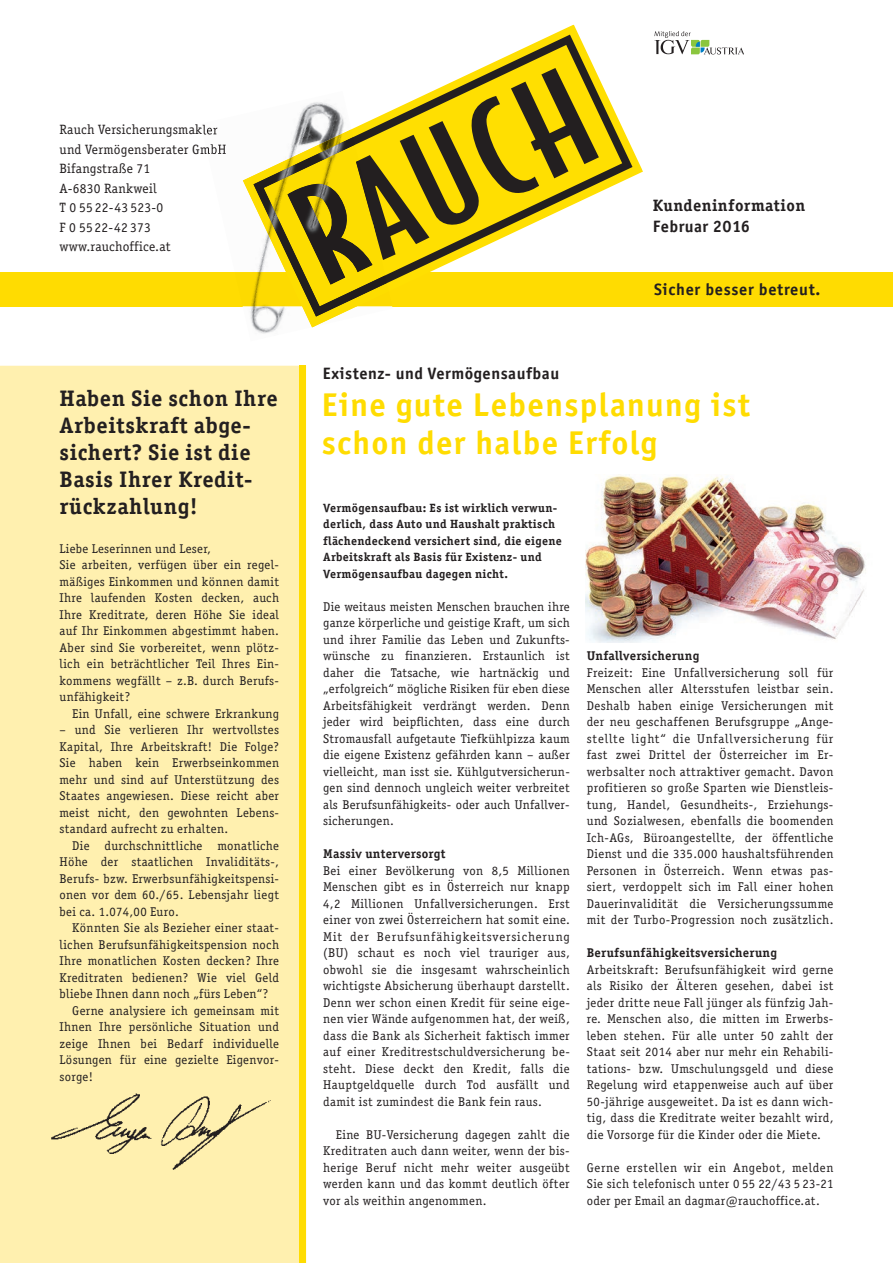
<style>
.page{position:relative;width:893px;height:1263px;background:#fff}
.page>*{position:absolute;margin:0;border:0;box-sizing:border-box;transform-origin:0 0}
.t1{font:700 33px/37.5px "Officina Sans";letter-spacing:.04em;color:#ffdc01}
.t2{font:700 22.5px/27px "Officina Serif";letter-spacing:.025em;color:#231f20}
.t3{font:700 16.5px "Officina Sans";letter-spacing:.03em;color:#231f20}
.t4{font:700 16.5px "Officina Serif";letter-spacing:.025em;color:#231f20}
.t5{font:13.5px/19.5px "Officina Serif";letter-spacing:.02em;color:#231f20}
.t6{font:12.75px/16.5px "Officina Serif";letter-spacing:.025em;color:#231f20;text-align:justify}
.t7{font:700 12.75px "Officina Serif";letter-spacing:.02em;color:#231f20}
.t8{font:700 12px/16.5px "Officina Serif";letter-spacing:.025em;color:#231f20}
</style>
<div class="page">
<div style="left:0;top:366px;width:306px;height:897px;background:#fff0af"></div>
<div style="left:0;top:272px;width:893px;height:34px;background:#ffdc01"></div>
<div style="left:300px;top:366px;width:6px;height:897px;background:#ffdc01"></div>
<img style="left:51px;top:1093px;width:220px;height:77px">
<svg style="left:654px;top:31px;width:90px;height:23px"></svg>
<svg style="left:393px;top:35px;width:239px;height:272px"></svg>
<svg style="left:393px;top:68px;width:206px;height:217px"></svg>
<img style="left:201px;top:102px;width:192px;height:232px">
<img style="left:235px;top:272px;width:157px;height:34px">
<img style="left:201px;top:125px;width:17px;height:12px">
<img style="left:205px;top:144px;width:21px;height:13px">
<img style="left:243px;top:129px;width:146px;height:198px">
<img style="left:253px;top:137px;width:134px;height:180px">
<img style="left:356px;top:161px;width:17px;height:64px">
<img style="left:287px;top:184px;width:85px;height:101px">
<img style="left:585px;top:474px;width:281px;height:169px">
<p class="t5" style="left:60px;top:120px;width:168px">Rauch Versicherungsmakler und Vermögensberater GmbH<br>Bifangstraße 71<br>A-6830 Rankweil<br>T 0 5522-43 523-0<br>F 0 5522-42 373 www.rauchoffice.at</p>
<h2 class="t2" style="left:60px;top:384px;width:220px">Haben Sie schon Ihre<br>Arbeitskraft abge&shy;sichert? Sie ist die<br>Basis Ihrer Kredit&shy;rückzahlung!</h2>
<p class="t6" style="left:60px;top:540px;width:221px;text-align:left">Liebe Leserinnen und Leser,<br>Sie arbeiten, verfügen über ein regel&shy;mäßiges Einkommen und können damit Ihre laufenden Kosten decken, auch Ihre Kreditrate, deren Höhe Sie ideal auf Ihr Einkommen abgestimmt haben.<br>Aber sind Sie vorbereitet, wenn plötz&shy;lich ein beträchtlicher Teil Ihres Ein&shy;kommens wegfällt – z.B. durch Berufs&shy;unfähigkeit?</p>
<p class="t6" style="left:72px;top:705px;width:208px">Ein Unfall, eine schwere Erkrankung</p>
<p class="t6" style="left:60px;top:722px;width:221px">– und Sie verlieren Ihr wertvollstes Kapital, Ihre Arbeitskraft! Die Folge?<br>Sie haben kein Erwerbseinkommen mehr und sind auf Unterstützung des Staates angewiesen. Diese reicht aber meist nicht, den gewohnten Lebens&shy;standard aufrecht zu erhalten.</p>
<p class="t6" style="left:60px;top:837px;width:221px;text-indent:13px">Die durchschnittliche monatliche Höhe der staatlichen Invaliditäts-, Berufs- bzw. Erwerbsunfähigkeitspensi&shy;onen vor dem 60./65. Lebensjahr liegt bei ca. 1.074,00 Euro.</p>
<p class="t6" style="left:72px;top:920px;width:208px">Könnten Sie als Bezieher einer staat-</p>
<p class="t6" style="left:60px;top:936px;width:221px">lichen Berufsunfähigkeitspension noch</p>
<p class="t6" style="left:60px;top:953px;width:221px">Ihre monatlichen Kosten decken? Ihre</p>
<p class="t6" style="left:60px;top:969px;width:221px">Kreditraten bedienen? Wie viel Geld</p>
<p class="t6" style="left:60px;top:986px;width:210px">bliebe Ihnen dann noch „fürs Leben“?</p>
<p class="t6" style="left:72px;top:1002px;width:208px">Gerne analysiere ich gemeinsam mit</p>
<p class="t6" style="left:60px;top:1019px;width:221px">Ihnen Ihre persönliche Situation und</p>
<p class="t6" style="left:60px;top:1035px;width:221px">zeige Ihnen bei Bedarf individuelle</p>
<p class="t6" style="left:60px;top:1052px;width:221px">Lösungen für eine gezielte Eigenvor-</p>
<p class="t6" style="left:60px;top:1068px;width:35px">sorge!</p>
<p class="t4" style="left:653px;top:195px;width:154px">Kundeninformation</p>
<p class="t3" style="left:653px;top:216px;width:99px">Februar 2016</p>
<p class="t3" style="left:654px;top:279px;width:168px">Sicher besser betreut.</p>
<p class="t3" style="left:323px;top:363px;width:238px">Existenz- und Vermögensaufbau</p>
<h1 class="t1" style="left:322px;top:386px;width:430px">Eine gute Lebensplanung ist schon der halbe Erfolg</h1>
<p class="t8" style="left:323px;top:499px;width:240px">Vermögensaufbau: Es ist wirklich verwun&shy;derlich, dass Auto und Haushalt praktisch flächendeckend versichert sind, die eigene Arbeitskraft als Basis für Existenz- und Vermögensaufbau dagegen nicht.</p>
<p class="t6" style="left:323px;top:598px;width:248px">Die weitaus meisten Menschen brauchen ihre ganze körperliche und geistige Kraft, um sich und ihrer Familie das Leben und Zukunfts&shy;wünsche zu finanzieren. Erstaunlich ist daher die Tatsache, wie hartnäckig und „erfolgreich“ mögliche Risiken für eben diese Arbeitsfähigkeit verdrängt werden. Denn jeder wird beipflichten, dass eine durch Stromausfall aufgetaute Tiefkühlpizza kaum die eigene Existenz gefährden kann – außer vielleicht, man isst sie. Kühlgutversicherun&shy;gen sind dennoch ungleich weiter verbreitet als Berufsunfähigkeits- oder auch Unfallver&shy;sicherungen.</p>
<p class="t7" style="left:323px;top:846px;width:124px">Massiv unterversorgt</p>
<p class="t6" style="left:323px;top:862px;width:248px">Bei einer Bevölkerung von 8,5 Millionen Menschen gibt es in Österreich nur knapp 4,2 Millionen Unfallversicherungen. Erst einer von zwei Österreichern hat somit eine.<br>Mit der Berufsunfähigkeitsversicherung (BU) schaut es noch viel trauriger aus, obwohl sie die insgesamt wahrscheinlich wichtigste Absicherung überhaupt darstellt.<br>Denn wer schon einen Kredit für seine eige&shy;nen vier Wände aufgenommen hat, der weiß, dass die Bank als Sicherheit faktisch immer auf einer Kreditrestschuldversicherung be&shy;steht. Diese deckt den Kredit, falls die Hauptgeldquelle durch Tod ausfällt und damit ist zumindest die Bank fein raus.</p>
<p class="t6" style="left:323px;top:1126px;width:248px;text-indent:13px">Eine BU-Versicherung dagegen zahlt die Kreditraten auch dann weiter, wenn der bis&shy;herige Beruf nicht mehr weiter ausgeübt werden kann und das kommt deutlich öfter vor als weithin angenommen.</p>
<p class="t7" style="left:587px;top:648px;width:114px">Unfallversicherung</p>
<p class="t6" style="left:587px;top:664px;width:248px">Freizeit: Eine Unfallversicherung soll für Menschen aller Altersstufen leistbar sein.<br>Deshalb haben einige Versicherungen mit der neu geschaffenen Berufsgruppe „Ange&shy;stellte light“ die Unfallversicherung für fast zwei Drittel der Österreicher im Er&shy;werbsalter noch attraktiver gemacht. Davon profitieren so große Sparten wie Dienstleis&shy;tung, Handel, Gesundheits-, Erziehungs&shy;und Sozialwesen, ebenfalls die boomenden Ich-AGs, Büroangestellte, der öffentliche Dienst und die 335.000 haushaltsführenden Personen in Österreich. Wenn etwas pas&shy;siert, verdoppelt sich im Fall einer hohen Dauerinvalidität die Versicherungssumme mit der Turbo-Progression noch zusätzlich.</p>
<p class="t7" style="left:587px;top:945px;width:192px">Berufsunfähigkeitsversicherung</p>
<p class="t6" style="left:587px;top:961px;width:248px">Arbeitskraft: Berufsunfähigkeit wird gerne als Risiko der Älteren gesehen, dabei ist jeder dritte neue Fall jünger als fünfzig Jah&shy;re. Menschen also, die mitten im Erwerbs&shy;leben stehen. Für alle unter 50 zahlt der Staat seit 2014 aber nur mehr ein Rehabili&shy;tations- bzw. Umschulungsgeld und diese Regelung wird etappenweise auch auf über 50-jährige ausgeweitet. Da ist es dann wich&shy;tig, dass die Kreditrate weiter bezahlt wird, die Vorsorge für die Kinder oder die Miete.</p>
<p class="t6" style="left:587px;top:1159px;width:248px">Gerne erstellen wir ein Angebot, melden Sie sich telefonisch unter 0 55 22/43 5 23-21 oder per Email an dagmar@rauchoffice.at.</p>
</div>
